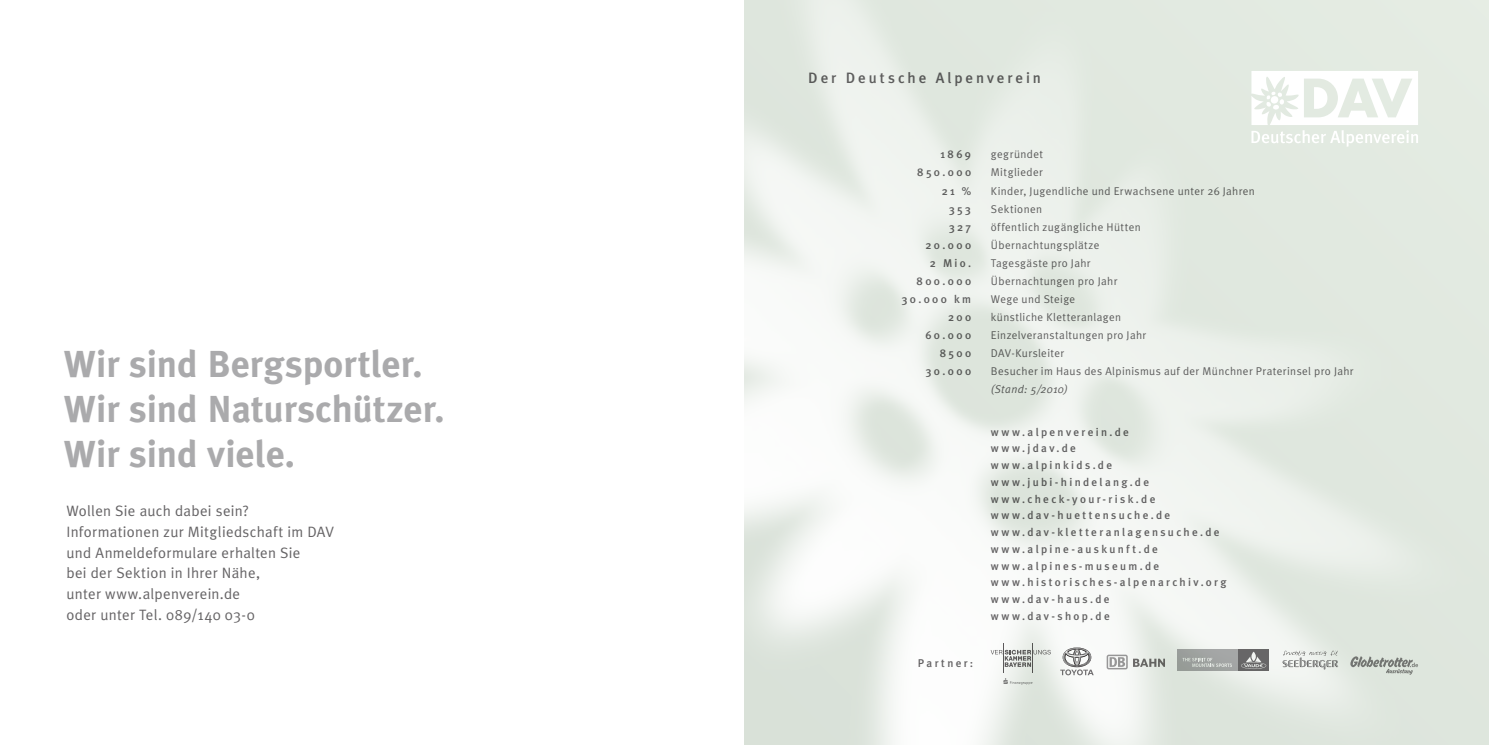
<style>
.page{position:relative;width:1489px;height:745px;background:#fff}
.page>*{position:absolute;margin:0;border:0;box-sizing:border-box;transform-origin:0 0}
.t1{font:700 37.5px/45px "Meta Plus";color:#aaaaac}
.t2{font:15px/20.6px "Meta Plus Normal";letter-spacing:.02em;color:#656365}
.t3{font:500 15px "Meta Plus";letter-spacing:.195em;color:#656365}
.t4{font:500 11.25px/16.8px "Meta Plus";letter-spacing:.205em;color:#656365}
.t5{font:11.25px "Meta Plus Normal";letter-spacing:.035em;color:#656365}
.t6{font:italic 11.25px "Meta Plus Normal";letter-spacing:.03em;color:#656365}
</style>
<div class="page">
<div style="left:744px;top:0;width:744px;height:744px;background:#e1e9e0"></div>
<img style="left:744px;top:0;width:674px;height:744px">
<svg style="left:1282px;top:650px;width:56px;height:19px"></svg>
<svg style="left:1060px;top:647px;width:33px;height:28px"></svg>
<svg style="left:990px;top:643px;width:60px;height:41px"></svg>
<svg style="left:1106px;top:654px;width:58px;height:15px"></svg>
<svg style="left:1350px;top:655px;width:67px;height:19px"></svg>
<svg style="left:1238px;top:648px;width:30px;height:22px"></svg>
<svg style="left:1240px;top:651px;width:26px;height:17px"></svg>
<svg style="left:1176px;top:648px;width:61px;height:22px"></svg>
<svg style="left:1182px;top:658px;width:49px;height:8px"></svg>
<svg style="left:1251px;top:71px;width:166px;height:76px"></svg>
<h1 class="t1" style="left:64px;top:341px;width:382px">Wir sind Bergsportler.<br>Wir sind Naturschützer.<br>Wir sind viele.</h1>
<h2 class="t2" style="left:66px;top:500px;width:269px">Wollen Sie auch dabei sein?<br>Informationen zur Mitgliedschaft im DAV und Anmeldeformulare erhalten Sie<br>bei der Sektion in Ihrer Nähe,<br>unter www.alpenverein.de<br>oder unter Tel. 089/140 03-0</h2>
<h2 class="t3" style="left:808px;top:69px;width:234px">Der Deutsche Alpenverein</h2>
<p class="t4" style="left:940px;top:146px;width:32px">1869</p>
<p class="t5" style="left:990px;top:148px;width:54px">gegründet</p>
<p class="t4" style="left:917px;top:164px;width:55px">850.000</p>
<p class="t5" style="left:990px;top:166px;width:54px">Mitglieder</p>
<p class="t4" style="left:941px;top:182px;width:31px">21 %</p>
<p class="t5" style="left:990px;top:184px;width:265px">Kinder, Jugendliche und Erwachsene unter 26 Jahren</p>
<p class="t4" style="left:949px;top:200px;width:23px">353</p>
<p class="t5" style="left:990px;top:202px;width:53px">Sektionen</p>
<p class="t4" style="left:949px;top:218px;width:23px">327</p>
<p class="t5" style="left:990px;top:220px;width:151px">öffentlich zugängliche Hütten</p>
<p class="t4" style="left:925px;top:236px;width:47px">20.000</p>
<p class="t5" style="left:990px;top:238px;width:110px">Übernachtungsplätze</p>
<p class="t4" style="left:929px;top:254px;width:43px">2 Mio.</p>
<p class="t5" style="left:990px;top:256px;width:101px">Tagesgäste pro Jahr</p>
<p class="t4" style="left:916px;top:272px;width:56px">800.000</p>
<p class="t5" style="left:990px;top:274px;width:128px">Übernachtungen pro Jahr</p>
<p class="t4" style="left:901px;top:290px;width:71px">30.000 km</p>
<p class="t5" style="left:990px;top:292px;width:86px">Wege und Steige</p>
<p class="t4" style="left:948px;top:308px;width:25px">200</p>
<p class="t5" style="left:990px;top:310px;width:132px">künstliche Kletteranlagen</p>
<p class="t4" style="left:925px;top:326px;width:47px">60.000</p>
<p class="t5" style="left:990px;top:328px;width:157px">Einzelveranstaltungen pro Jahr</p>
<p class="t4" style="left:939px;top:344px;width:33px">8500</p>
<p class="t5" style="left:990px;top:346px;width:75px">DAV-Kursleiter</p>
<p class="t4" style="left:925px;top:362px;width:47px">30.000</p>
<p class="t5" style="left:990px;top:364px;width:364px">Besucher im Haus des Alpinismus auf der Münchner Praterinsel pro Jahr</p>
<p class="t6" style="left:990px;top:382px;width:78px">(Stand: 5/2010)</p>
<p class="t4" style="left:990px;top:423px;width:237px">www.alpenverein.de<br>www.jdav.de<br>www.alpinkids.de www.jubi-hindelang.de www.check-your-risk.de www.dav-huettensuche.de www.dav-kletteranlagensuche.de www.alpine-auskunft.de www.alpines-museum.de www.historisches-alpenarchiv.org www.dav-haus.de www.dav-shop.de</p>
<p class="t4" style="left:917px;top:654px;width:57px">Partner:</p>
</div>
